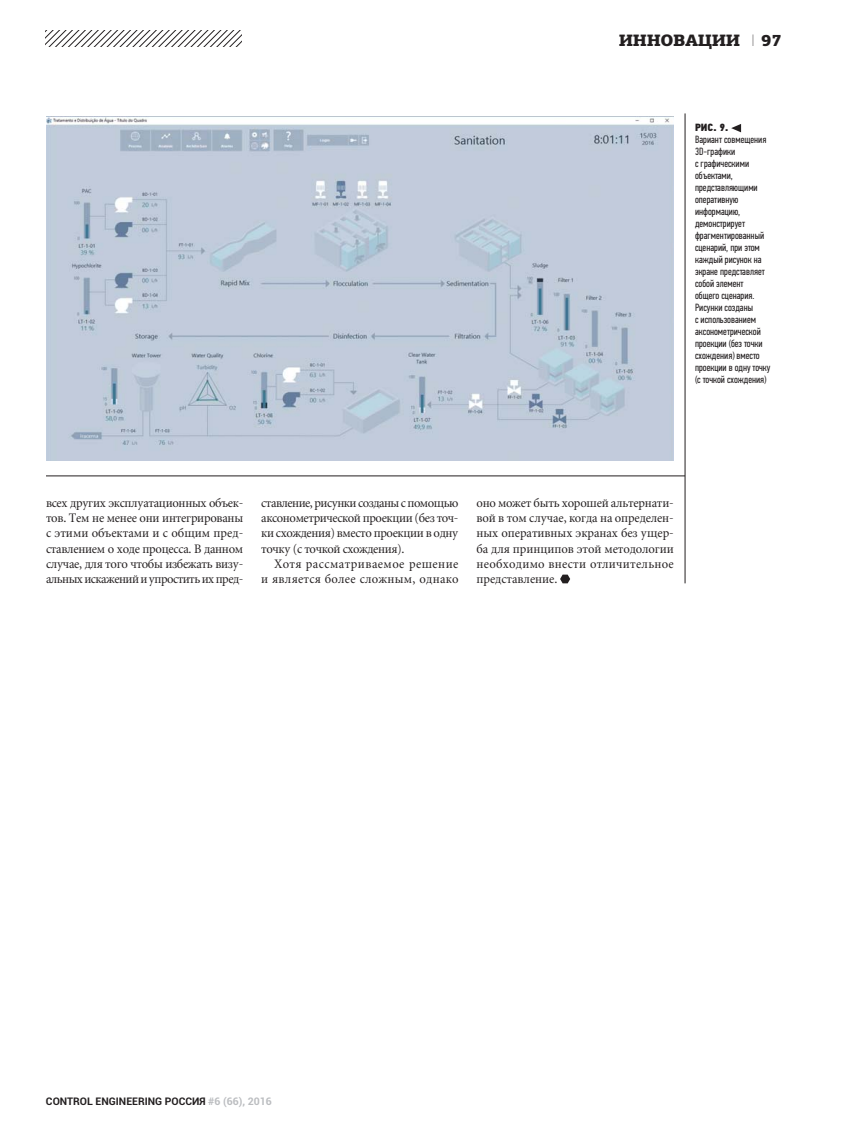
<style>
.page{position:relative;width:851px;height:1136px;background:#fff}
.page>*{position:absolute;margin:0;border:0;box-sizing:border-box;transform-origin:0 0}
.t1{font:900 16.5px "PF Agora Slab Pro";letter-spacing:-.02em;color:#231f20}
.t2{font:12.75px/15.3px "Miniature";letter-spacing:-.005em;color:#231f20;text-align:justify;scale:.96 1}
.t3{font:12.75px/15.3px "Miniature";letter-spacing:.025em;color:#231f20;text-align:right;scale:.96 1}
.t4{font:10.5px/12px "PF Din Text Comp Pro";color:#231f20}
.t5{font:700 10.5px "Roboto";color:#231f20}
.t6{font:10.5px "PF Din Text Cond Pro X Black";color:#231f20}
.s1{font-family:"PF Din Text Pro";font-weight:100}
.s2{color:#bbbdc0}
</style>
<div class="page">
<svg style="left:46px;top:31px;width:195px;height:15px"></svg>
<svg style="left:560px;top:574px;width:10px;height:9px"></svg>
<img style="left:46px;top:116px;width:627px;height:344px">
<svg style="left:731px;top:124px;width:10px;height:8px"></svg>
<hr style="left:684px;top:113px;width:1px;height:470px;background:#231f20">
<hr style="left:46px;top:475px;width:639px;height:1px;background:#231f20">
<p class="t1" style="left:618px;top:31px;width:123px">ИННОВАЦИИ</p>
<p class="t1" style="left:751px;top:31px;width:32px"><span class="s1">I</span> 97</p>
<p class="t6" style="left:695px;top:121px;width:35px">РИС. 9.</p>
<p class="t4" style="left:695px;top:133px;width:77px">Вариант совмещения<br>3D-графики<br>с графическими объектами, представляющими оперативную информацию, демонстрирует фрагментированный сценарий, при этом каждый рисунок на экране представляет собой элемент общего сценария.<br>Рисунки созданы<br>с использованием аксонометрической проекции (без точки схождения) вместо проекции в одну точку (с точкой схождения)</p>
<p class="t2" style="left:46px;top:494px;width:207px">всех других эксплуатационных объек&shy;тов. Тем не менее они интегрированы с этими объектами и с общим пред&shy;ставлением о ходе процесса. В данном случае, для того чтобы избежать визу&shy;альных искажений и упростить их пред-</p>
<p class="t2" style="left:261px;top:494px;width:207px">ставление, рисунки созданы с помощью аксонометрической проекции (без точ&shy;ки схождения) вместо проекции в одну точку (с точкой схождения).</p>
<p class="t3" style="left:261px;top:556px;width:207px">Хотя рассматриваемое решение<br>и является более сложным, однако</p>
<p class="t2" style="left:476px;top:494px;width:207px">оно может быть хорошей альтернати&shy;вой в том случае, когда на определен&shy;ных оперативных экранах без ущер&shy;ба для принципов этой методологии необходимо внести отличительное представление.</p>
<p class="t5" style="left:46px;top:1093px;width:227px">CONTROL ENGINEERING РОССИЯ <span class="s2">#6 (66), 2016</span></p>
</div>
